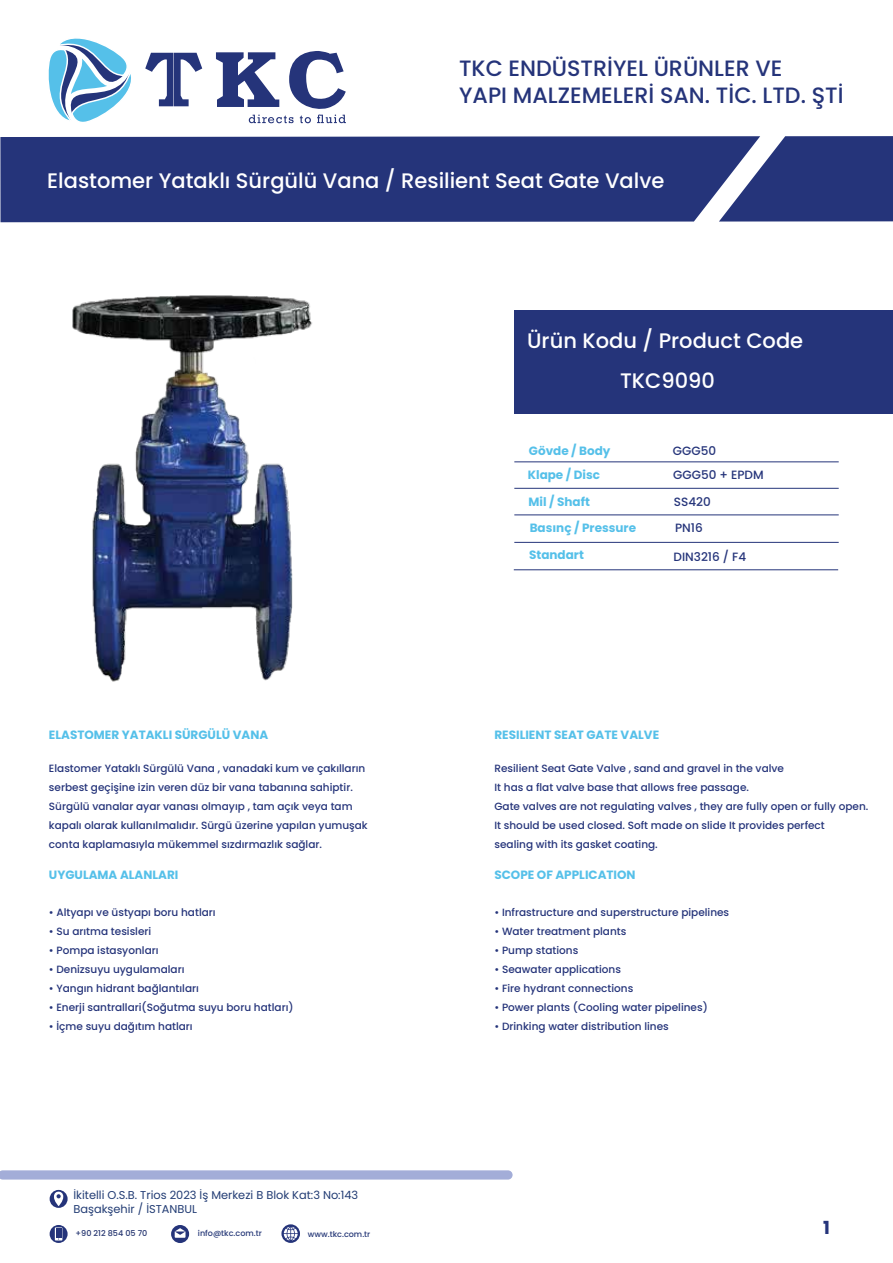
<style>
.page{position:relative;width:893px;height:1263px;background:#fff}
.page>*{position:absolute;margin:0;border:0;box-sizing:border-box;transform-origin:0 0}
.t1{font:500 22.2px/26.5px "Poppins";color:#25347a}
.t2{font:500 21px "Poppins";color:#fff}
.t3{font:700 18px "Poppins";color:#25347a}
.t4{font:700 12px/24.2px "Poppins";color:#55c0e9}
.t5{font:500 12px/24.6px "Poppins";color:#25347a}
.t6{font:11.4px/13.6px "Poppins";color:#223c74}
.t7{font:500 10.5px/19px "Poppins";color:#25347a}
.t8{font:500 8.1px "Poppins";color:#273978}
.t9{font:500 8.1px "Poppins";color:#253570}
</style>
<div class="page">
<svg style="left:50px;top:1225px;width:18px;height:18px"></svg>
<svg style="left:171px;top:1225px;width:18px;height:18px"></svg>
<svg style="left:281px;top:1224px;width:19px;height:19px"></svg>
<svg style="left:50px;top:1190px;width:18px;height:18px"></svg>
<svg style="left:48px;top:38px;width:83px;height:84px"></svg>
<svg style="left:145px;top:53px;width:57px;height:53px"></svg>
<svg style="left:216px;top:51px;width:130px;height:72px"></svg>
<div style="left:760px;top:136px;width:133px;height:86px;background:#25347a"></div>
<div style="left:0;top:136px;width:760px;height:86px;background:#25347a"></div>
<svg style="left:0;top:1170px;width:513px;height:9px;background:#a6b0d9"></svg>
<div style="left:514px;top:310px;width:379px;height:104px;background:#25347a"></div>
<hr style="left:514px;top:461px;width:325px;height:1px;background:#25347a">
<hr style="left:514px;top:488px;width:325px;height:1px;background:#25347a">
<hr style="left:514px;top:514px;width:325px;height:1px;background:#25347a">
<hr style="left:514px;top:542px;width:325px;height:1px;background:#25347a">
<hr style="left:514px;top:569px;width:324px;height:1px;background:#25347a">
<img style="left:72px;top:295px;width:240px;height:387px">
<h1 class="t1" style="left:459px;top:56px;width:386px">TKC ENDÜSTRİYEL ÜRÜNLER VE<br>YAPI MALZEMELERİ SAN. TİC. LTD. ŞTİ</h1>
<h2 class="t2" style="left:47px;top:169px;width:619px">Elastomer Yataklı Sürgülü Vana / Resilient Seat Gate Valve</h2>
<h2 class="t2" style="left:527px;top:328px;width:278px">Ürün Kodu / Product Code</h2>
<h2 class="t2" style="left:620px;top:369px;width:96px">TKC9090</h2>
<p class="t4" style="left:49px;top:723px;width:221px">ELASTOMER YATAKLI SÜRGÜLÜ VANA</p>
<p class="t7" style="left:49px;top:759px;width:320px">Elastomer Yataklı Sürgülü Vana , vanadaki kum ve çakılların serbest geçişine izin veren düz bir vana tabanına sahiptir.<br>Sürgülü vanalar ayar vanası olmayıp , tam açık veya tam kapalı olarak kullanılmalıdır. Sürgü üzerine yapılan yumuşak conta kaplamasıyla mükemmel sızdırmazlık sağlar.</p>
<p class="t4" style="left:49px;top:863px;width:131px">UYGULAMA ALANLARI</p>
<p class="t7" style="left:49px;top:903px;width:168px">• Altyapı ve üstyapı boru hatları</p>
<p class="t7" style="left:49px;top:922px;width:104px">• Su arıtma tesisleri</p>
<p class="t7" style="left:49px;top:941px;width:111px">• Pompa istasyonları</p>
<p class="t7" style="left:49px;top:960px;width:137px">• Denizsuyu uygulamaları</p>
<p class="t7" style="left:49px;top:979px;width:152px">• Yangın hidrant bağlantıları</p>
<p class="t7" style="left:49px;top:998px;width:246px">• Enerji santrallari(Soğutma suyu boru hatları)</p>
<p class="t7" style="left:49px;top:1017px;width:145px">• İçme suyu dağıtım hatları</p>
<p class="t6" style="left:73px;top:1188px;width:286px">İkitelli O.S.B. Trios 2023 İş Merkezi B Blok Kat:3 No:143<br>Başakşehir / İSTANBUL</p>
<p class="t9" style="left:76px;top:1229px;width:73px">+90 212 854 05 70</p>
<p class="t8" style="left:198px;top:1229px;width:65px">info@tkc.com.tr</p>
<p class="t8" style="left:308px;top:1229px;width:64px">www.tkc.com.tr</p>
<p class="t4" style="left:528px;top:438px;width:84px">Gövde / Body<br>Klape / Disc</p>
<p class="t4" style="left:528px;top:489px;width:109px;line-height:25.3px">Mil / Shaft<br>Basınç / Pressure</p>
<p class="t4" style="left:529px;top:543px;width:56px">Standart</p>
<p class="t5" style="left:673px;top:438px;width:92px">GGG50<br>GGG50 + EPDM</p>
<p class="t5" style="left:674px;top:489px;width:38px">SS420</p>
<p class="t5" style="left:675px;top:516px;width:29px">PN16</p>
<p class="t5" style="left:673px;top:544px;width:74px">DIN3216 / F4</p>
<p class="t4" style="left:494px;top:723px;width:166px">RESILIENT SEAT GATE VALVE</p>
<p class="t7" style="left:494px;top:759px;width:375px">Resilient Seat Gate Valve , sand and gravel in the valve<br>It has a flat valve base that allows free passage.<br>Gate valves are not regulating valves , they are fully open or fully open.<br>It should be used closed. Soft made on slide It provides perfect<br>sealing with its gasket coating.</p>
<p class="t4" style="left:494px;top:863px;width:143px">SCOPE OF APPLICATION</p>
<p class="t7" style="left:494px;top:903px;width:236px">• Infrastructure and superstructure pipelines</p>
<p class="t7" style="left:494px;top:922px;width:133px">• Water treatment plants</p>
<p class="t7" style="left:494px;top:941px;width:85px">• Pump stations</p>
<p class="t7" style="left:494px;top:960px;width:128px">• Seawater applications</p>
<p class="t7" style="left:494px;top:979px;width:140px">• Fire hydrant connections</p>
<p class="t7" style="left:494px;top:998px;width:215px">• Power plants (Cooling water pipelines)</p>
<p class="t7" style="left:494px;top:1017px;width:176px">• Drinking water distribution lines</p>
<h3 class="t3" style="left:823px;top:1217px;width:8px">1</h3>
</div>
